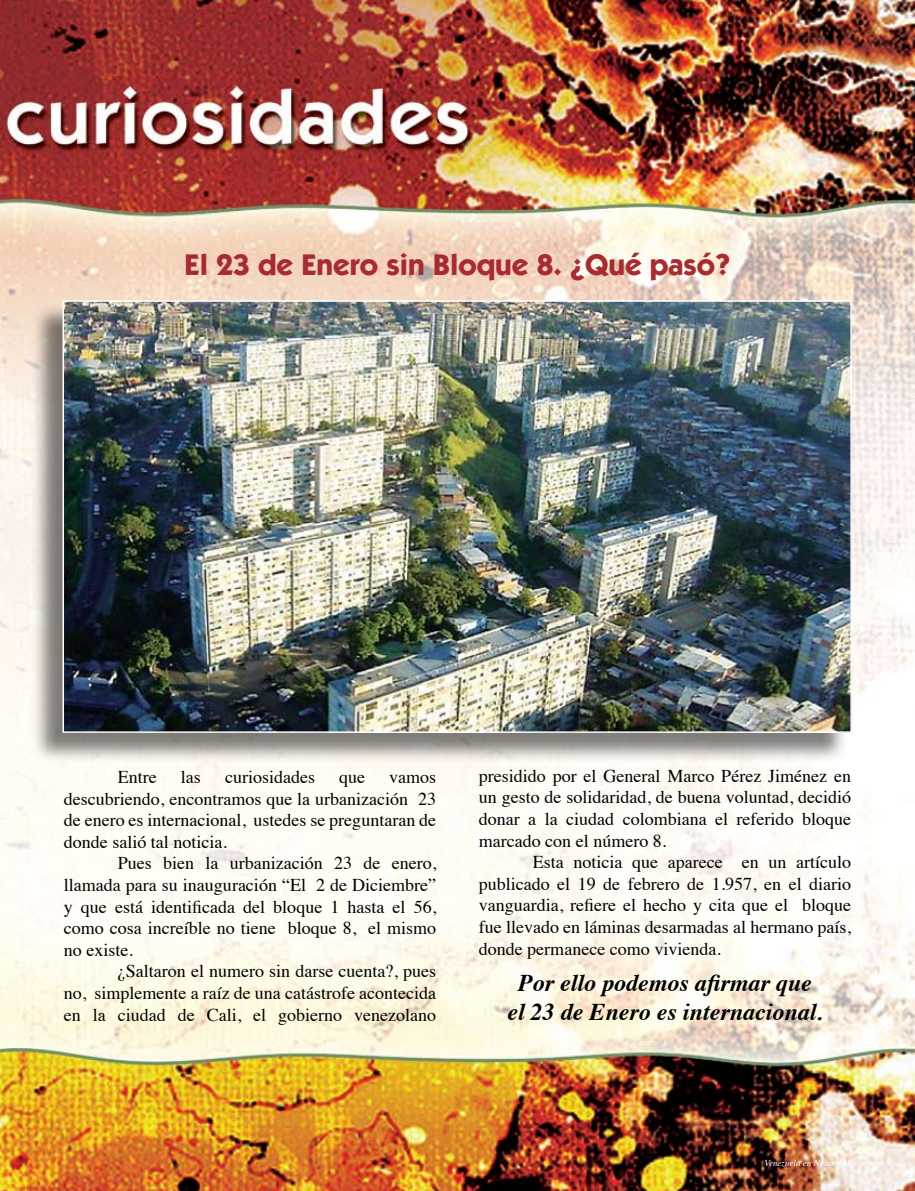
<style>
.page{position:relative;width:915px;height:1191px;background:#fff}
.page>*{position:absolute;margin:0;border:0;box-sizing:border-box;transform-origin:0 0}
.t1{font:700 30px "Itc Kabel";color:#a72c32}
.t2{font:italic 700 24px/28.8px "Times";color:#000;text-align:center}
.t3{font:18px/21.6px "Times";color:#000;text-align:justify}
.t4{font:italic 9px "Times";color:#fff}
</style>
<div class="page">
<img style="left:0;top:0;width:914px;height:1191px">
<div style="left:31px;top:302px;width:825px;height:469px;background:#000;opacity:.5"></div>
<img style="left:65px;top:303px;width:783px;height:427px">
<div style="left:62px;top:300px;width:789px;height:433px;border:2px solid #fff"></div>
<h1 class="t1" style="left:184px;top:246px;width:547px">El 23 de Enero sin Bloque 8. ¿Qué pasó?</h1>
<p class="t3" style="left:118px;top:764px;width:40px">Entre</p>
<p class="t3" style="left:181px;top:764px;width:21px">las</p>
<p class="t3" style="left:225px;top:764px;width:91px">curiosidades</p>
<p class="t3" style="left:339px;top:764px;width:27px">que</p>
<p class="t3" style="left:64px;top:764px;width:374px;text-indent:325px">vamos descubriendo, encontramos que la urbanización 23 de enero es internacional, ustedes se preguntaran de donde salió tal noticia.</p>
<p class="t3" style="left:64px;top:851px;width:374px;text-indent:54px">Pues bien la urbanización 23 de enero, llamada para su inauguración “El 2 de Diciembre” y que está identificada del bloque 1 hasta el 56, como cosa increíble no tiene bloque 8, el mismo no existe.</p>
<p class="t3" style="left:64px;top:959px;width:374px;text-indent:54px">¿Saltaron el numero sin darse cuenta?, pues no, simplemente a raíz de una catástrofe acontecida en la ciudad de Cali, el gobierno venezolano</p>
<p class="t3" style="left:478px;top:763px;width:374px">presidido por el General Marco Pérez Jiménez en un gesto de solidaridad, de buena voluntad, decidió donar a la ciudad colombiana el referido bloque marcado con el número 8.</p>
<p class="t3" style="left:478px;top:850px;width:374px;text-indent:54px">Esta noticia que aparece en un artículo publicado el 19 de febrero de 1.957, en el diario vanguardia, refiere el hecho y cita que el bloque fue llevado en láminas desarmadas al hermano país, donde permanece como vivienda.</p>
<h2 class="t2" style="left:507px;top:966px;width:316px">Por ello podemos afirmar que el 23 de Enero es internacional.</h2>
<p class="t4" style="left:764px;top:1154px;width:87px">Venezuela en Notas • 11</p>
</div>
